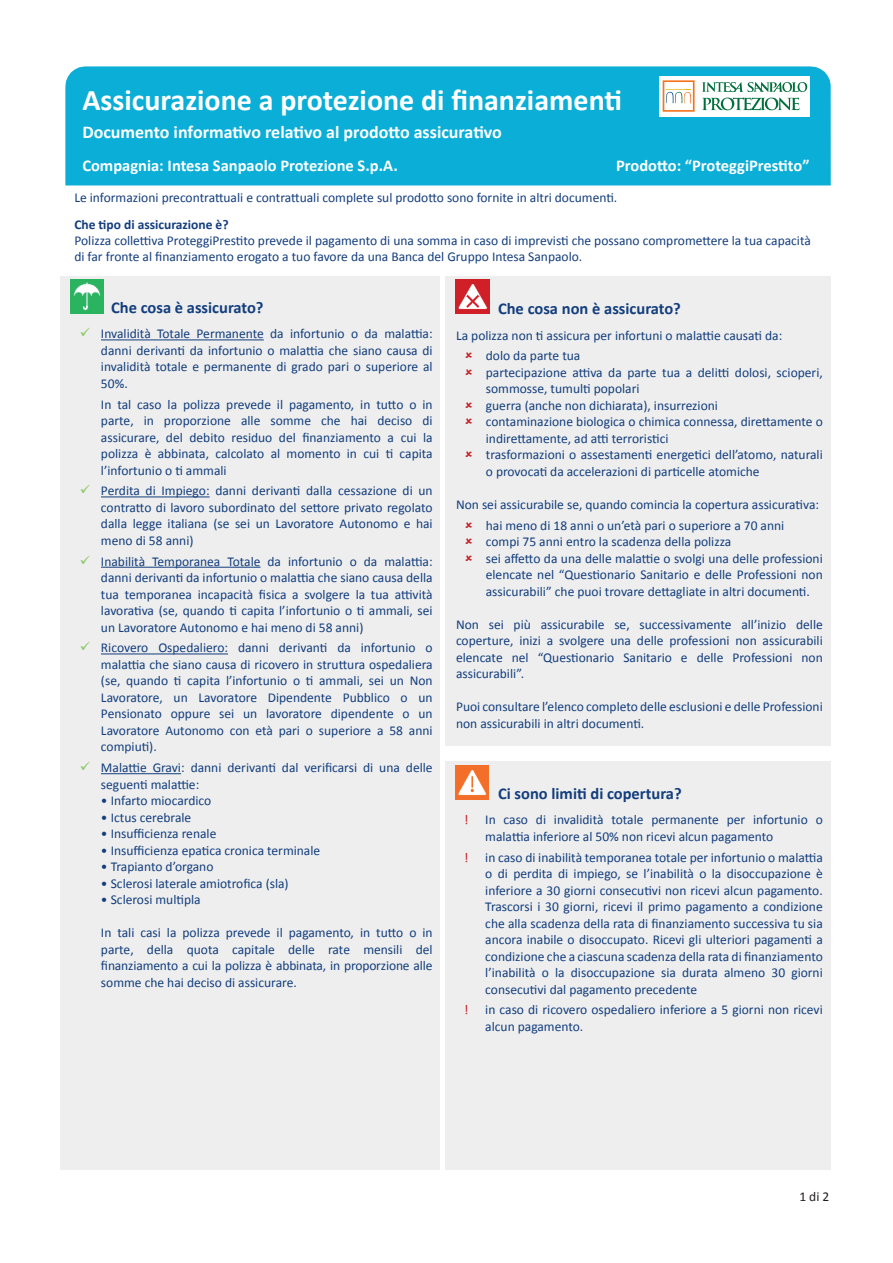
<style>
.page{position:relative;width:893px;height:1263px;background:#fff}
.page>*{position:absolute;margin:0;border:0;box-sizing:border-box;transform-origin:0 0}
.t1{font:700 30px "Calibri";color:#fff}
.t2{font:700 18px "Calibri";color:#fff}
.t3{font:700 16.5px "Calibri";color:#fff}
.t4{font:700 16.5px "Calibri";color:#133d7d}
.t5{font:13.5px/16.5px "Calibri";color:#133d7d;text-align:justify}
.t6{font:700 13.5px "Calibri";color:#133d7d}
.t7{font:13.5px "Calibri";color:#231f20}
.s1{color:#86c762}
.s2{color:#c22025}
</style>
<div class="page">
<div style="left:60px;top:276px;width:379px;height:893px;background:#edeeed"></div>
<div style="left:445px;top:276px;width:385px;height:470px;background:#edeeed"></div>
<div style="left:445px;top:761px;width:385px;height:408px;background:#edeeed"></div>
<div style="left:65px;top:66px;width:766px;height:119px;background:#0baed6"></div>
<hr style="left:101px;top:339px;width:163px;height:1px;background:#133d7d">
<hr style="left:101px;top:496px;width:109px;height:1px;background:#133d7d">
<hr style="left:101px;top:567px;width:160px;height:1px;background:#133d7d">
<hr style="left:101px;top:653px;width:127px;height:1px;background:#133d7d">
<hr style="left:101px;top:773px;width:80px;height:1px;background:#133d7d">
<img style="left:70px;top:280px;width:34px;height:33px">
<img style="left:455px;top:280px;width:34px;height:34px">
<img style="left:455px;top:765px;width:34px;height:34px">
<div style="left:659px;top:76px;width:151px;height:40px;background:#fff"></div>
<svg style="left:702px;top:82px;width:105px;height:10px"></svg>
<svg style="left:663px;top:80px;width:32px;height:32px"></svg>
<svg style="left:702px;top:98px;width:97px;height:12px"></svg>
<h1 class="t1" style="left:82px;top:81px;width:541px">Assicurazione a protezione di finanziamenti</h1>
<h2 class="t2" style="left:82px;top:121px;width:421px">Documento informativo relativo al prodotto assicurativo</h2>
<p class="t3" style="left:82px;top:155px;width:317px">Compagnia: Intesa Sanpaolo Protezione S.p.A.</p>
<p class="t3" style="left:616px;top:155px;width:195px">Prodotto: “ProteggiPrestito”</p>
<p class="t5" style="left:74px;top:190px;width:544px">Le informazioni precontrattuali e contrattuali complete sul prodotto sono fornite in altri documenti.</p>
<p class="t6" style="left:74px;top:216px;width:156px">Che tipo di assicurazione è?</p>
<p class="t5" style="left:74px;top:233px;width:738px">Polizza collettiva ProteggiPrestito prevede il pagamento di una somma in caso di imprevisti che possano compromettere la tua capacità di far fronte al finanziamento erogato a tuo favore da una Banca del Gruppo Intesa Sanpaolo.</p>
<p class="t4" style="left:111px;top:297px;width:154px">Che cosa è assicurato?</p>
<p class="t4" style="left:498px;top:298px;width:184px">Che cosa non è assicurato?</p>
<p class="t5" style="left:101px;top:326px;width:333px;text-indent:-21px"><span class="s1">✓</span> Invalidità Totale Permanente da infortunio o da malattia: danni derivanti da infortunio o malattia che siano causa di invalidità totale e permanente di grado pari o superiore al 50%.</p>
<p class="t5" style="left:101px;top:396px;width:333px">In tal caso la polizza prevede il pagamento, in tutto o in parte, in proporzione alle somme che hai deciso di assicurare, del debito residuo del finanziamento a cui la polizza è abbinata, calcolato al momento in cui ti capita l’infortunio o ti ammali</p>
<p class="t5" style="left:101px;top:483px;width:333px;text-indent:-21px"><span class="s1">✓</span> Perdita di Impiego: danni derivanti dalla cessazione di un contratto di lavoro subordinato del settore privato regolato dalla legge italiana (se sei un Lavoratore Autonomo e hai meno di 58 anni)</p>
<p class="t5" style="left:101px;top:553px;width:333px;text-indent:-21px"><span class="s1">✓</span> Inabilità Temporanea Totale da infortunio o da malattia: danni derivanti da infortunio o malattia che siano causa della tua temporanea incapacità fisica a svolgere la tua attività lavorativa (se, quando ti capita l’infortunio o ti ammali, sei un Lavoratore Autonomo e hai meno di 58 anni)</p>
<p class="t5" style="left:101px;top:640px;width:333px;text-indent:-21px"><span class="s1">✓</span> Ricovero Ospedaliero: danni derivanti da infortunio o malattia che siano causa di ricovero in struttura ospedaliera (se, quando ti capita l’infortunio o ti ammali, sei un Non Lavoratore, un Lavoratore Dipendente Pubblico o un Pensionato oppure sei un lavoratore dipendente o un Lavoratore Autonomo con età pari o superiore a 58 anni compiuti).</p>
<p class="t5" style="left:101px;top:759px;width:333px;text-indent:-21px"><span class="s1">✓</span> Malattie Gravi: danni derivanti dal verificarsi di una delle seguenti malattie:</p>
<p class="t5" style="left:101px;top:792px;width:112px">• Infarto miocardico</p>
<p class="t5" style="left:101px;top:809px;width:92px">• Ictus cerebrale</p>
<p class="t5" style="left:101px;top:825px;width:117px">• Insufficienza renale</p>
<p class="t5" style="left:101px;top:842px;width:221px">• Insufficienza epatica cronica terminale</p>
<p class="t5" style="left:101px;top:858px;width:114px">• Trapianto d’organo</p>
<p class="t5" style="left:101px;top:875px;width:189px">• Sclerosi laterale amiotrofica (sla)</p>
<p class="t5" style="left:101px;top:891px;width:101px">• Sclerosi multipla</p>
<p class="t5" style="left:101px;top:924px;width:333px">In tali casi la polizza prevede il pagamento, in tutto o in parte, della quota capitale delle rate mensili del finanziamento a cui la polizza è abbinata, in proporzione alle somme che hai deciso di assicurare.</p>
<p class="t5" style="left:486px;top:325px;width:298px;line-height:20.7px;text-indent:-30px">La polizza non ti assicura per infortuni o malattie causati da: dolo da parte tua</p>
<p class="t5" style="left:486px;top:364px;width:338px;text-align:left">partecipazione attiva da parte tua a delitti dolosi, scioperi, sommosse, tumulti popolari<br>guerra (anche non dichiarata), insurrezioni<br>contaminazione biologica o chimica connessa, direttamente o indirettamente, ad atti terroristici<br>trasformazioni o assestamenti energetici dell’atomo, naturali o provocati da accelerazioni di particelle atomiche</p>
<p class="t5" style="left:456px;top:494px;width:365px;line-height:20.7px;text-align:center">Non sei assicurabile se, quando comincia la copertura assicurativa: hai meno di 18 anni o un’età pari o superiore a 70 anni</p>
<p class="t5" style="left:486px;top:533px;width:338px;text-align:left">compi 75 anni entro la scadenza della polizza<br>sei affetto da una delle malattie o svolgi una delle professioni elencate nel “Questionario Sanitario e delle Professioni non assicurabili” che puoi trovare dettagliate in altri documenti.</p>
<p class="t5" style="left:456px;top:616px;width:368px">Non sei più assicurabile se, successivamente all’inizio delle coperture, inizi a svolgere una delle professioni non assicurabili elencate nel “Questionario Sanitario e delle Professioni non assicurabili”.</p>
<p class="t5" style="left:456px;top:698px;width:368px">Puoi consultare l’elenco completo delle esclusioni e delle Professioni non assicurabili in altri documenti.</p>
<p class="t4" style="left:498px;top:782px;width:185px">Ci sono limiti di copertura?</p>
<p class="t5" style="left:485px;top:812px;width:339px;text-indent:-21px"><span class="s2">!</span> In caso di invalidità totale permanente per infortunio o malattia inferiore al 50% non ricevi alcun pagamento</p>
<p class="t5" style="left:485px;top:849px;width:339px;text-indent:-21px"><span class="s2">!</span> in caso di inabilità temporanea totale per infortunio o malattia o di perdita di impiego, se l’inabilità o la disoccupazione è inferiore a 30 giorni consecutivi non ricevi alcun pagamento.<br>Trascorsi i 30 giorni, ricevi il primo pagamento a condizione che alla scadenza della rata di finanziamento successiva tu sia ancora inabile o disoccupato. Ricevi gli ulteriori pagamenti a condizione che a ciascuna scadenza della rata di finanziamento l’inabilità o la disoccupazione sia durata almeno 30 giorni consecutivi dal pagamento precedente</p>
<p class="t5" style="left:485px;top:1001px;width:339px;text-indent:-21px"><span class="s2">!</span> in caso di ricovero ospedaliero inferiore a 5 giorni non ricevi alcun pagamento.</p>
<p class="t7" style="left:799px;top:1188px;width:31px">1 di 2</p>
</div>
